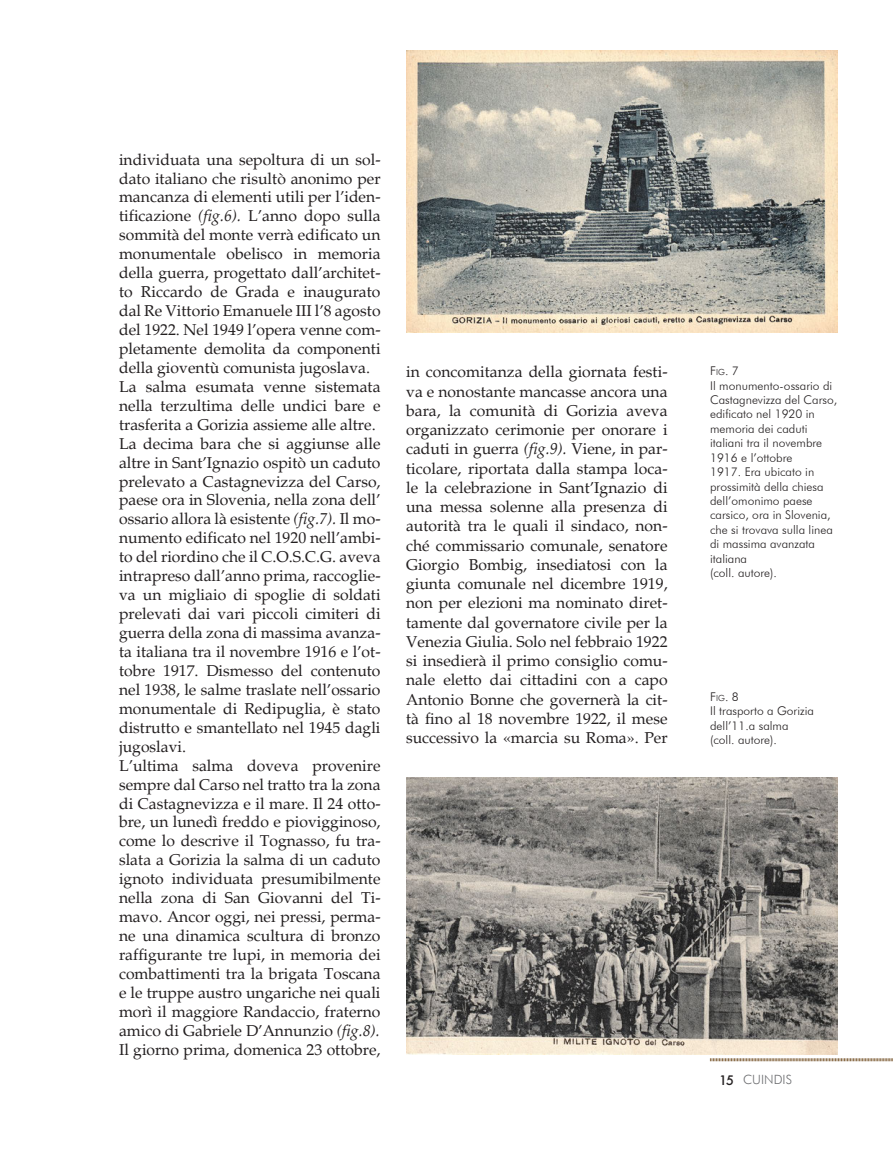
<style>
.page{position:relative;width:893px;height:1174px;background:#fff}
.page>*{position:absolute;margin:0;border:0;box-sizing:border-box;transform-origin:0 0}
.Normale{font:15.75px/18.9px "Palatino";color:#231f20;text-align:justify}
.t1{font:300 12.75px "Futura BT";color:#6c6d70}
.t2{font:300 12px/14.4px "Futura BT";color:#231f20}
.t3{font:300 12px "Futura BT";color:#231f20}
.s1{font-style:italic}
.s2{font-size:8.4px}
.s3{font-style:inherit}
.s4{font-family:"Futura";font-weight:500;color:#231f20}
</style>
<div class="page">
<svg style="left:710px;top:1058px;width:183px;height:3px"></svg>
<img style="left:406px;top:50px;width:432px;height:282px">
<img style="left:406px;top:777px;width:432px;height:277px">
<p class="Normale" style="left:119px;top:150px;width:263px">individuata una sepoltura di un sol&shy;dato italiano che risultò anonimo per mancanza di elementi utili per l’iden&shy;tificazione <span class="s1">(fig.6).</span> L’anno dopo sulla sommità del monte verrà edificato un monumentale obelisco in memoria della guerra, progettato dall’architet&shy;to Riccardo de Grada e inaugurato dal Re Vittorio Emanuele III l’8 agosto del 1922. Nel 1949 l’opera venne com&shy;pletamente demolita da componenti della gioventù comunista jugoslava.</p>
<p class="Normale" style="left:119px;top:377px;width:263px">La salma esumata venne sistemata nella terzultima delle undici bare e trasferita a Gorizia assieme alle altre.</p>
<p class="Normale" style="left:119px;top:434px;width:263px">La decima bara che si aggiunse alle altre in Sant’Ignazio ospitò un caduto prelevato a Castagnevizza del Carso, paese ora in Slovenia, nella zona dell’ ossario allora là esistente <span class="s1">(fig.7).</span> Il mo&shy;numento edificato nel 1920 nell’ambi&shy;to del riordino che il C.O.S.C.G. aveva intrapreso dall’anno prima, raccoglie&shy;va un migliaio di spoglie di soldati prelevati dai vari piccoli cimiteri di guerra della zona di massima avanza&shy;ta italiana tra il novembre 1916 e l’ot&shy;tobre 1917. Dismesso del contenuto nel 1938, le salme traslate nell’ossario monumentale di Redipuglia, è stato distrutto e smantellato nel 1945 dagli jugoslavi.</p>
<p class="Normale" style="left:119px;top:756px;width:263px">L’ultima salma doveva provenire sempre dal Carso nel tratto tra la zona di Castagnevizza e il mare. Il 24 otto&shy;bre, un lunedì freddo e piovigginoso, come lo descrive il Tognasso, fu tra&shy;slata a Gorizia la salma di un caduto ignoto individuata presumibilmente nella zona di San Giovanni del Ti&shy;mavo. Ancor oggi, nei pressi, perma&shy;ne una dinamica scultura di bronzo raffigurante tre lupi, in memoria dei combattimenti tra la brigata Toscana e le truppe austro ungariche nei quali morì il maggiore Randaccio, fraterno amico di Gabriele D’Annunzio <span class="s1">(fig.8).</span></p>
<p class="Normale" style="left:119px;top:1040px;width:263px">Il giorno prima, domenica 23 ottobre,</p>
<p class="Normale" style="left:406px;top:363px;width:263px">in concomitanza della giornata festi&shy;va e nonostante mancasse ancora una bara, la comunità di Gorizia aveva organizzato cerimonie per onorare i caduti in guerra <span class="s1">(fig.9).</span> Viene, in par&shy;ticolare, riportata dalla stampa loca&shy;le la celebrazione in Sant’Ignazio di una messa solenne alla presenza di autorità tra le quali il sindaco, non&shy;ché commissario comunale, senatore Giorgio Bombig, insediatosi con la giunta comunale nel dicembre 1919, non per elezioni ma nominato diret&shy;tamente dal governatore civile per la Venezia Giulia. Solo nel febbraio 1922 si insedierà il primo consiglio comu&shy;nale eletto dai cittadini con a capo Antonio Bonne che governerà la cit&shy;tà fino al 18 novembre 1922, il mese successivo la «marcia su Roma». Per</p>
<p class="t3" style="left:710px;top:364px;width:30px">F<span class="s2">ig</span>. <span class="s3">7</span></p>
<p class="t2" style="left:710px;top:378px;width:129px">Il monumento-ossario di<br>Castagnevizza del Carso, edificato nel 1920 in memoria dei caduti italiani tra il novembre<br>1916 e l’ottobre</p>
<p class="t2" style="left:710px;top:464px;width:124px">1917. Era ubicato in prossimità della chiesa dell’omonimo paese carsico, ora in Slovenia, che si trovava sulla linea di massima avanzata italiana</p>
<p class="t2" style="left:710px;top:565px;width:68px">(coll. autore).</p>
<p class="t3" style="left:710px;top:689px;width:30px">F<span class="s2">ig</span>. <span class="s3">8</span></p>
<p class="t2" style="left:710px;top:703px;width:105px">Il trasporto a Gorizia dell’11.a salma</p>
<p class="t2" style="left:710px;top:732px;width:68px">(coll. autore).</p>
<p class="t1" style="left:719px;top:1072px;width:74px"><span class="s4">15</span> CUINDIS</p>
</div>
